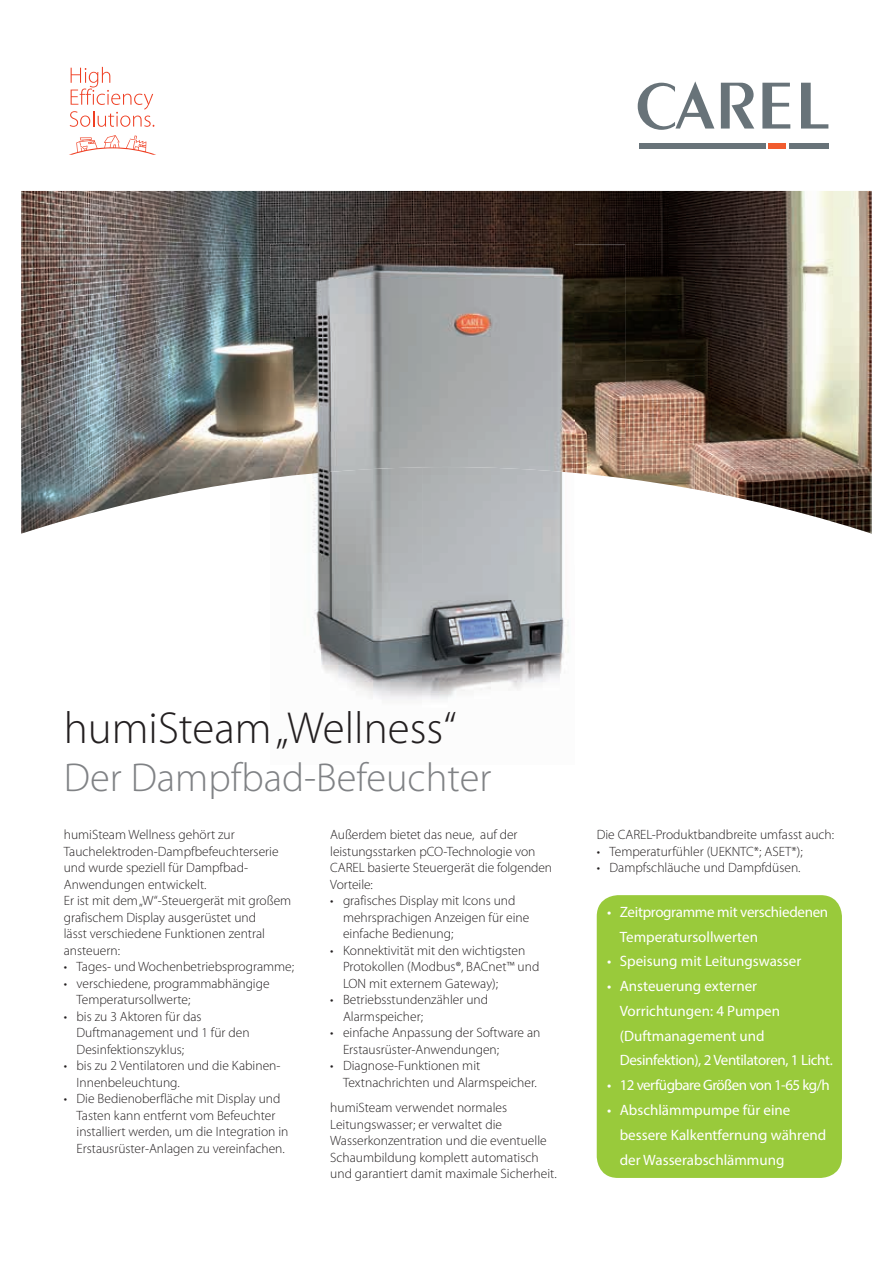
<style>
.page{position:relative;width:893px;height:1263px;background:#fff}
.page>*{position:absolute;margin:0;border:0;box-sizing:border-box;transform-origin:0 0}
.t1{font:300 45px "Myriad Pro";color:#231f20}
.t2{font:300 40.5px "Myriad Pro";color:#808285}
.t3{font:15px/24.8px "Myriad Pro";color:#fff}
.t4{font:15px/24.8px "Myriad Pro";letter-spacing:-.02em;color:#fff}
.t5{font:15px "Myriad Pro";letter-spacing:-.035em;color:#fff}
.t6{font:300 13.5px/16.5px "Myriad Pro";color:#231f20}
</style>
<div class="page">
<svg style="left:721px;top:83px;width:33px;height:46px"></svg>
<svg style="left:762px;top:83px;width:28px;height:46px"></svg>
<svg style="left:801px;top:83px;width:27px;height:46px"></svg>
<svg style="left:638px;top:81px;width:76px;height:49px"></svg>
<div style="left:639px;top:143px;width:126px;height:5px;background:#687379"></div>
<div style="left:768px;top:143px;width:18px;height:5px;background:#f15b2e"></div>
<div style="left:789px;top:143px;width:39px;height:5px;background:#687379"></div>
<svg style="left:69px;top:135px;width:87px;height:20px"></svg>
<svg style="left:70px;top:67px;width:84px;height:60px"></svg>
<img style="left:21px;top:191px;width:848px;height:343px">
<img style="left:270px;top:478px;width:304px;height:222px">
<img style="left:574px;top:478px;width:51px;height:56px">
<img style="left:270px;top:244px;width:355px;height:234px">
<div style="left:597px;top:895px;width:245px;height:283px;background:#99ca3b;border-radius:21px"></div>
<h1 class="t1" style="left:64px;top:701px;width:394px">humiSteam „Wellness“</h1>
<h2 class="t2" style="left:64px;top:753px;width:429px">Der Dampfbad-Befeuchter</h2>
<p class="t6" style="left:64px;top:826px;width:229px">humiSteam Wellness gehört zur<br>Tauchelektroden-Dampfbefeuchterserie und wurde speziell für Dampfbad-<br>Anwendungen entwickelt.<br>Er ist mit dem „W“-Steuergerät mit großem grafischem Display ausgerüstet und<br>lässt verschiedene Funktionen zentral ansteuern:</p>
<p class="t6" style="left:64px;top:958px;width:232px">• Tages- und Wochenbetriebsprogramme;</p>
<p class="t6" style="left:77px;top:975px;width:195px;text-indent:-13px">• verschiedene, programmabhängige<br>Temperatursollwerte;</p>
<p class="t6" style="left:77px;top:1008px;width:175px;text-indent:-13px">• bis zu 3 Aktoren für das<br>Duftmanagement und 1 für den<br>Desinfektionszyklus;</p>
<p class="t6" style="left:77px;top:1057px;width:205px;text-indent:-13px">• bis zu 2 Ventilatoren und die Kabinen-<br>Innenbeleuchtung.</p>
<p class="t6" style="left:77px;top:1090px;width:213px;text-indent:-13px">• Die Bedienoberfläche mit Display und Tasten kann entfernt vom Befeuchter installiert werden, um die Integration in Erstausrüster-Anlagen zu vereinfachen.</p>
<p class="t6" style="left:330px;top:826px;width:223px">Außerdem bietet das neue, auf der leistungsstarken pCO-Technologie von<br>CAREL basierte Steuergerät die folgenden<br>Vorteile:</p>
<p class="t6" style="left:343px;top:892px;width:188px;text-indent:-13px">• grafisches Display mit Icons und mehrsprachigen Anzeigen für eine einfache Bedienung;</p>
<p class="t6" style="left:343px;top:942px;width:198px;text-indent:-13px">• Konnektivität mit den wichtigsten<br>Protokollen (Modbus®, BACnet™ und<br>LON mit externem Gateway);</p>
<p class="t6" style="left:343px;top:991px;width:147px;text-indent:-13px">• Betriebsstundenzähler und<br>Alarmspeicher;</p>
<p class="t6" style="left:343px;top:1024px;width:199px;text-indent:-13px">• einfache Anpassung der Software an<br>Erstausrüster-Anwendungen;</p>
<p class="t6" style="left:343px;top:1057px;width:195px;text-indent:-13px">• Diagnose-Funktionen mit<br>Textnachrichten und Alarmspeicher.</p>
<p class="t6" style="left:330px;top:1099px;width:228px">humiSteam verwendet normales Leitungswasser; er verwaltet die Wasserkonzentration und die eventuelle Schaumbildung komplett automatisch und garantiert damit maximale Sicherheit.</p>
<p class="t6" style="left:597px;top:826px;width:239px">Die CAREL-Produktbandbreite umfasst auch:</p>
<p class="t6" style="left:597px;top:843px;width:207px">• Temperaturfühler (UEKNTC*; ASET*);</p>
<p class="t6" style="left:597px;top:859px;width:205px">• Dampfschläuche und Dampfdüsen.</p>
<p class="t4" style="left:620px;top:899px;width:210px;text-indent:-13px">• Zeitprogramme mit verschiedenen<br>Temperatursollwerten</p>
<p class="t3" style="left:607px;top:949px;width:196px">• Speisung mit Leitungswasser</p>
<p class="t3" style="left:620px;top:973px;width:215px;text-indent:-13px">• Ansteuerung externer<br>Vorrichtungen: 4 Pumpen (Duftmanagement und<br>Desinfektion), 2 Ventilatoren, 1 Licht.</p>
<p class="t5" style="left:607px;top:1076px;width:224px">• 12 verfügbare Größen von 1-65 kg/h</p>
<p class="t3" style="left:620px;top:1097px;width:208px;line-height:25.2px;text-indent:-13px">• Abschlämmpumpe für eine bessere Kalkentfernung während der Wasserabschlämmung</p>
</div>
